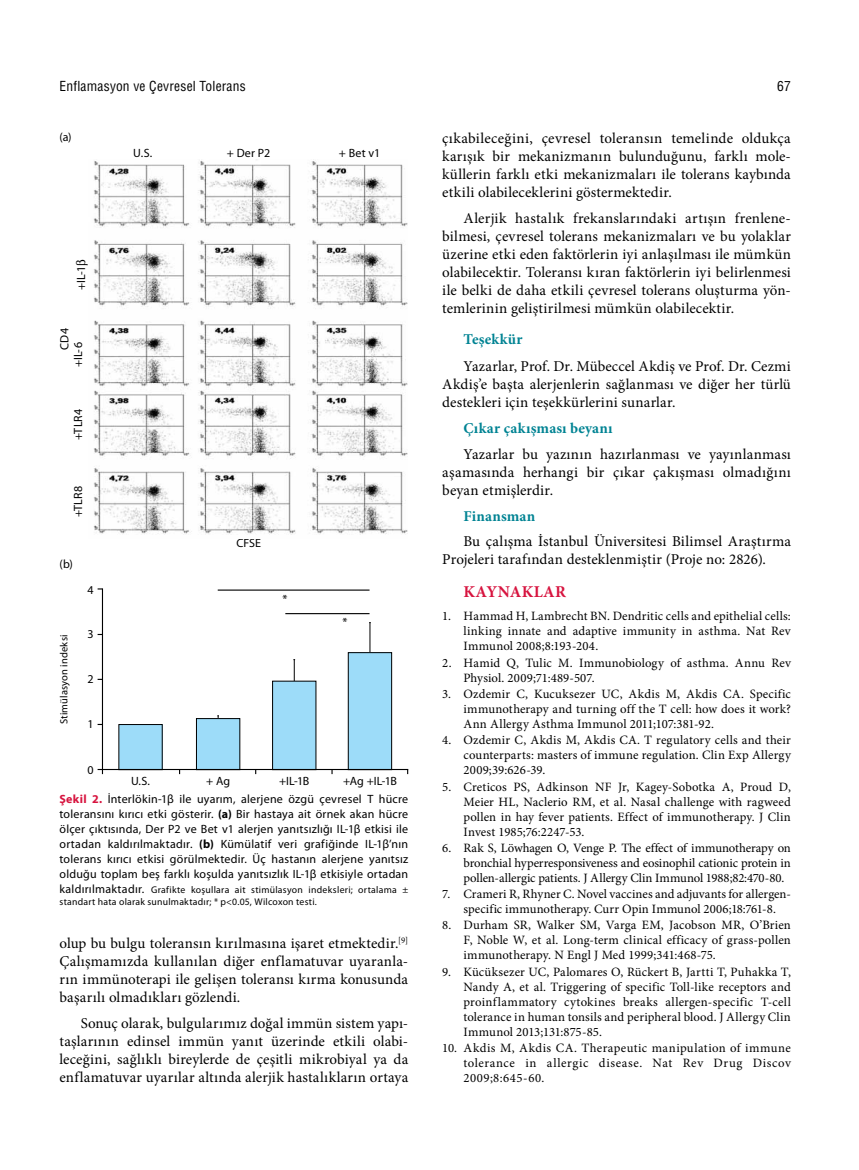
<style>
.page{position:relative;width:859px;height:1170px;background:#fff}
.page>*{position:absolute;margin:0;border:0;box-sizing:border-box;transform-origin:0 0}
.t1{font:700 16.5px "Minion Pro";letter-spacing:.02em;color:#d7143f}
.t2{font:15px/18px "Minion Pro";letter-spacing:.01em;color:#000;text-align:justify}
.t3{font:700 15px "Minion Pro";letter-spacing:.015em;color:#008393}
.t4{font:13.5px "Helvetica Cond Normal Tr";letter-spacing:.015em;color:#000}
.t5{font:12.75px/15px "Minion Pro";letter-spacing:.01em;color:#000;text-align:justify}
.t6{font:12px/15px "Myriad Pro";letter-spacing:.015em;color:#000;text-align:justify}
.t7{font:10.5px "Myriad Pro";letter-spacing:.01em;color:#000}
.t8{font:9.75px/11.7px "Myriad Pro";letter-spacing:.025em;color:#000}
.s1{font-weight:700;color:#d7143f}
.s2{font-weight:700}
.s3{font-size:12px}
</style>
<div class="page">
<img style="left:93px;top:161px;width:314px;height:374px">
<hr style="left:370px;top:622px;width:1px;height:44px;background:#000">
<hr style="left:294px;top:659px;width:1px;height:44px;background:#000">
<hr style="left:218px;top:715px;width:1px;height:44px;background:#000">
<div style="left:119px;top:724px;width:43px;height:45px;background:#9ddcf9"></div>
<div style="left:196px;top:718px;width:44px;height:51px;background:#9ddcf9"></div>
<div style="left:196px;top:718px;width:44px;height:51px;border:1px solid #000"></div>
<div style="left:273px;top:681px;width:43px;height:88px;background:#9ddcf9"></div>
<div style="left:272px;top:681px;width:44px;height:88px;border:1px solid #000"></div>
<div style="left:348px;top:652px;width:44px;height:117px;background:#9ddcf9"></div>
<div style="left:348px;top:652px;width:44px;height:117px;border:1px solid #000"></div>
<hr style="left:102px;top:588px;width:1px;height:182px;background:#000">
<svg style="left:98px;top:768px;width:5px;height:6px"></svg>
<hr style="left:218px;top:589px;width:151px;height:1px;background:#000">
<hr style="left:285px;top:613px;width:84px;height:1px;background:#000">
<hr style="left:102px;top:768px;width:306px;height:2px;background:#000">
<p class="t4" style="left:60px;top:78px;width:188px">Enflamasyon ve Çevresel Tolerans</p>
<p class="t4" style="left:777px;top:78px;width:15px">67</p>
<p class="t6" style="left:60px;top:129px;width:14px">(a)</p>
<p class="t6" style="left:133px;top:145px;width:21px">U.S.</p>
<p class="t6" style="left:227px;top:145px;width:45px">+ Der P2</p>
<p class="t6" style="left:339px;top:145px;width:43px">+ Bet v1</p>
<p class="t6" style="left:74px;top:290px;width:26px;rotate:-90deg">+IL-1</p>
<p class="t6" style="left:57px;top:349px;width:23px;rotate:-90deg">CD4</p>
<p class="t6" style="left:70px;top:367px;width:27px;rotate:-90deg">+IL-6</p>
<p class="t6" style="left:70px;top:440px;width:32px;rotate:-90deg">+TLR4</p>
<p class="t6" style="left:70px;top:517px;width:33px;rotate:-90deg">+TLR8</p>
<p class="t6" style="left:60px;top:556px;width:15px">(b)</p>
<p class="t7" style="left:57px;top:724px;width:91px;rotate:-90deg">Stimülasyon indeksi</p>
<p class="t6" style="left:87px;top:582px;width:8px">4</p>
<p class="t6" style="left:87px;top:626px;width:8px">3</p>
<p class="t6" style="left:87px;top:670px;width:8px">2</p>
<p class="t6" style="left:87px;top:716px;width:8px">1</p>
<p class="t6" style="left:87px;top:761px;width:8px">0</p>
<p class="t6" style="left:131px;top:772px;width:21px">U.S.</p>
<p class="t6" style="left:236px;top:535px;width:26px">CFSE</p>
<p class="t6" style="left:283px;top:590px;width:6px">*</p>
<p class="t6" style="left:343px;top:614px;width:6px">*</p>
<p class="t6" style="left:206px;top:772px;width:25px">+ Ag</p>
<p class="t6" style="left:279px;top:772px;width:32px">+IL-1B</p>
<p class="t6" style="left:343px;top:772px;width:55px">+Ag +IL-1B</p>
<p class="t6" style="left:60px;top:791px;width:350px"><span class="s1">Şekil 2.</span> İnterlökin-1β ile uyarım, alerjene özgü çevresel T hücre toleransını kırıcı etki gösterir. <span class="s2">(a)</span> Bir hastaya ait örnek akan hücre ölçer çıktısında, Der P2 ve Bet v1 alerjen yanıtsızlığı IL-1β etkisi ile ortadan kaldırılmaktadır. <span class="s2">(b)</span> Kümülatif veri grafiğinde IL-1β’nın tolerans kırıcı etkisi görülmektedir. Üç hastanın alerjene yanıtsız olduğu toplam beş farklı koşulda yanıtsızlık IL-1β etkisiyle ortadan</p>
<p class="t8" style="left:60px;top:883px;width:350px"><span class="s3">kaldırılmaktadır.</span> Grafikte koşullara ait stimülasyon indeksleri; ortalama ± standart hata olarak sunulmaktadır; * p&lt;0.05, Wilcoxon testi.</p>
<p class="t2" style="left:60px;top:933px;width:350px">olup bu bulgu toleransın kırılmasına işaret etmektedir.<sup>[9] </sup>Çalışmamızda kullanılan diğer enflamatuvar uyaranla&shy;rın immünoterapi ile gelişen toleransı kırma konusunda başarılı olmadıkları gözlendi.</p>
<p class="t2" style="left:60px;top:1014px;width:350px;text-indent:21px">Sonuç olarak, bulgularımız doğal immün sistem yapı&shy;taşlarının edinsel immün yanıt üzerinde etkili olabi&shy;leceğini, sağlıklı bireylerde de çeşitli mikrobiyal ya da enflamatuvar uyarılar altında alerjik hastalıkların ortaya</p>
<p class="t2" style="left:442px;top:129px;width:350px">çıkabileceğini, çevresel toleransın temelinde oldukça karışık bir mekanizmanın bulunduğunu, farklı mole&shy;küllerin farklı etki mekanizmaları ile tolerans kaybında etkili olabileceklerini göstermektedir.</p>
<p class="t2" style="left:442px;top:210px;width:350px;text-indent:21px">Alerjik hastalık frekanslarındaki artışın frenlene&shy;bilmesi, çevresel tolerans mekanizmaları ve bu yolaklar üzerine etki eden faktörlerin iyi anlaşılması ile mümkün olabilecektir. Toleransı kıran faktörlerin iyi belirlenmesi ile belki de daha etkili çevresel tolerans oluşturma yön&shy;temlerinin geliştirilmesi mümkün olabilecektir.</p>
<p class="t3" style="left:463px;top:329px;width:60px">Teşekkür</p>
<p class="t2" style="left:442px;top:357px;width:350px;text-indent:21px">Yazarlar, Prof. Dr. Mübeccel Akdiş ve Prof. Dr. Cezmi Akdiş’e başta alerjenlerin sağlanması ve diğer her türlü destekleri için teşekkürlerini sunarlar.</p>
<p class="t3" style="left:463px;top:418px;width:151px">Çıkar çakışması beyanı</p>
<p class="t2" style="left:442px;top:445px;width:350px;text-indent:21px">Yazarlar bu yazının hazırlanması ve yayınlanması aşamasında herhangi bir çıkar çakışması olmadığını beyan etmişlerdir.</p>
<p class="t3" style="left:463px;top:505px;width:73px">Finansman</p>
<p class="t2" style="left:442px;top:532px;width:350px;text-indent:21px">Bu çalışma İstanbul Üniversitesi Bilimsel Araştırma<br>Projeleri tarafından desteklenmiştir (Proje no: 2826).</p>
<p class="t1" style="left:463px;top:580px;width:104px">KAYNAKLAR</p>
<p class="t5" style="left:463px;top:608px;width:329px;text-indent:-21px">1. Hammad H, Lambrecht BN. Dendritic cells and epithelial cells: linking innate and adaptive immunity in asthma. Nat Rev Immunol 2008;8:193-204.</p>
<p class="t5" style="left:463px;top:655px;width:329px;text-indent:-21px">2. Hamid Q, Tulic M. Immunobiology of asthma. Annu Rev<br>Physiol. 2009;71:489-507.</p>
<p class="t5" style="left:463px;top:686px;width:329px;text-indent:-21px">3. Ozdemir C, Kucuksezer UC, Akdis M, Akdis CA. Specific immunotherapy and turning off the T cell: how does it work?<br>Ann Allergy Asthma Immunol 2011;107:381-92.</p>
<p class="t5" style="left:463px;top:732px;width:329px;text-indent:-21px">4. Ozdemir C, Akdis M, Akdis CA. T regulatory cells and their counterparts: masters of immune regulation. Clin Exp Allergy 2009;39:626-39.</p>
<p class="t5" style="left:463px;top:779px;width:329px;text-indent:-21px">5. Creticos PS, Adkinson NF Jr, Kagey-Sobotka A, Proud D, Meier HL, Naclerio RM, et al. Nasal challenge with ragweed pollen in hay fever patients. Effect of immunotherapy. J Clin Invest 1985;76:2247-53.</p>
<p class="t5" style="left:463px;top:840px;width:329px;text-indent:-21px">6. Rak S, Löwhagen O, Venge P. The effect of immunotherapy on bronchial hyperresponsiveness and eosinophil cationic protein in pollen-allergic patients. J Allergy Clin Immunol 1988;82:470-80.</p>
<p class="t5" style="left:442px;top:886px;width:350px;text-align:center">7. Crameri R, Rhyner C. Novel vaccines and adjuvants for allergen&shy;specific immunotherapy. Curr Opin Immunol 2006;18:761-8.</p>
<p class="t5" style="left:463px;top:917px;width:329px;text-indent:-21px">8. Durham SR, Walker SM, Varga EM, Jacobson MR, O’Brien F, Noble W, et al. Long-term clinical efficacy of grass-pollen immunotherapy. N Engl J Med 1999;341:468-75.</p>
<p class="t5" style="left:463px;top:964px;width:329px;text-indent:-21px">9. Kücüksezer UC, Palomares O, Rückert B, Jartti T, Puhakka T, Nandy A, et al. Triggering of specific Toll-like receptors and proinflammatory cytokines breaks allergen-specific T-cell tolerance in human tonsils and peripheral blood. J Allergy Clin Immunol 2013;131:875-85.</p>
<p class="t5" style="left:463px;top:1040px;width:329px;text-indent:-21px">10. Akdis M, Akdis CA. Therapeutic manipulation of immune tolerance in allergic disease. Nat Rev Drug Discov 2009;8:645-60.</p>
</div>
